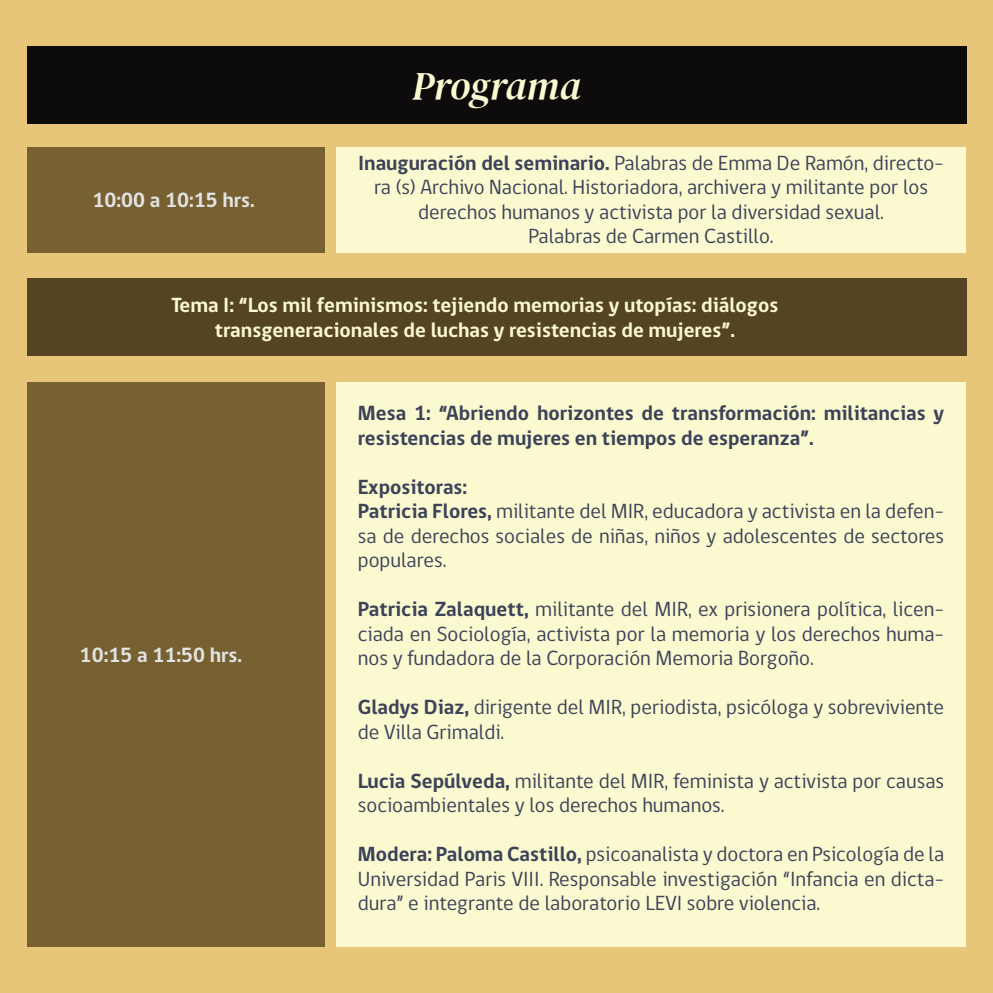
<style>
.page{position:relative;width:993px;height:993px;background:#fff}
.page>*{position:absolute;margin:0;border:0;box-sizing:border-box;transform-origin:0 0}
.t1{font:italic 39.55px "DM Serif Text";color:#fbf9d0}
.t2{font:21px/24.5px "gob CL";color:#3c4258}
.t3{font:700 21px/24.5px "gob CL";color:#fbf9d0;text-align:center}
.t4{font:700 21px/24.5px "gob CL";color:#3c4258}
.t5{font:700 21px "gob CL";color:#e2e3e3}
.s1{font-weight:700}
</style>
<div class="page">
<div style="left:0;top:0;width:992px;height:991px;background:#e7c579"></div>
<div style="left:27px;top:47px;width:938px;height:77px;background:#0d0b0c"></div>
<div style="left:27px;top:279px;width:938px;height:77px;background:#544421"></div>
<div style="left:336px;top:147px;width:629px;height:106px;background:#fbf9d0"></div>
<div style="left:27px;top:147px;width:297px;height:106px;background:#776131"></div>
<div style="left:336px;top:382px;width:629px;height:564px;background:#fbf9d0"></div>
<div style="left:27px;top:382px;width:297px;height:564px;background:#776131"></div>
<p class="t5" style="left:92px;top:186px;width:164px">10:00 a 10:15 hrs.</p>
<h1 class="t1" style="left:412px;top:63px;width:170px">Programa</h1>
<p class="t2" style="left:358px;top:151px;width:587px;text-align:center"><span class="s1">Inauguración del seminario.</span> Palabras de Emma De Ramón, directo&shy;ra (s) Archivo Nacional. Historiadora, archivera y militante por los derechos humanos y activista por la diversidad sexual.<br>Palabras de Carmen Castillo.</p>
<p class="t3" style="left:171px;top:293px;width:608px">Tema I: “Los mil feminismos: tejiendo memorias y utopías: diálogos transgeneracionales de luchas y resistencias de mujeres”.</p>
<p class="t5" style="left:80px;top:640px;width:164px">10:15 a 11:50 hrs.</p>
<p class="t4" style="left:358px;top:401px;width:587px">Mesa 1: “Abriendo horizontes de transformación: militancias y resistencias de mujeres en tiempos de esperanza”.</p>
<p class="t2" style="left:358px;top:475px;width:587px"><span class="s1">Expositoras:<br>Patricia Flores,</span> militante del MIR, educadora y activista en la defen&shy;sa de derechos sociales de niñas, niños y adolescentes de sectores populares.</p>
<p class="t2" style="left:358px;top:597px;width:587px;text-align:justify"><span class="s1">Patricia Zalaquett,</span> militante del MIR, ex prisionera política, licen&shy;ciada en Sociología, activista por la memoria y los derechos huma&shy;nos y fundadora de la Corporación Memoria Borgoño.</p>
<p class="t2" style="left:358px;top:695px;width:587px"><span class="s1">Gladys Diaz,</span> dirigente del MIR, periodista, psicóloga y sobreviviente de Villa Grimaldi.</p>
<p class="t2" style="left:358px;top:769px;width:587px"><span class="s1">Lucia Sepúlveda,</span> militante del MIR, feminista y activista por causas socioambientales y los derechos humanos.</p>
<p class="t2" style="left:358px;top:842px;width:587px;text-align:justify"><span class="s1">Modera: Paloma Castillo,</span> psicoanalista y doctora en Psicología de la Universidad Paris VIII. Responsable investigación “Infancia en dicta&shy;dura” e integrante de laboratorio LEVI sobre violencia.</p>
</div>
